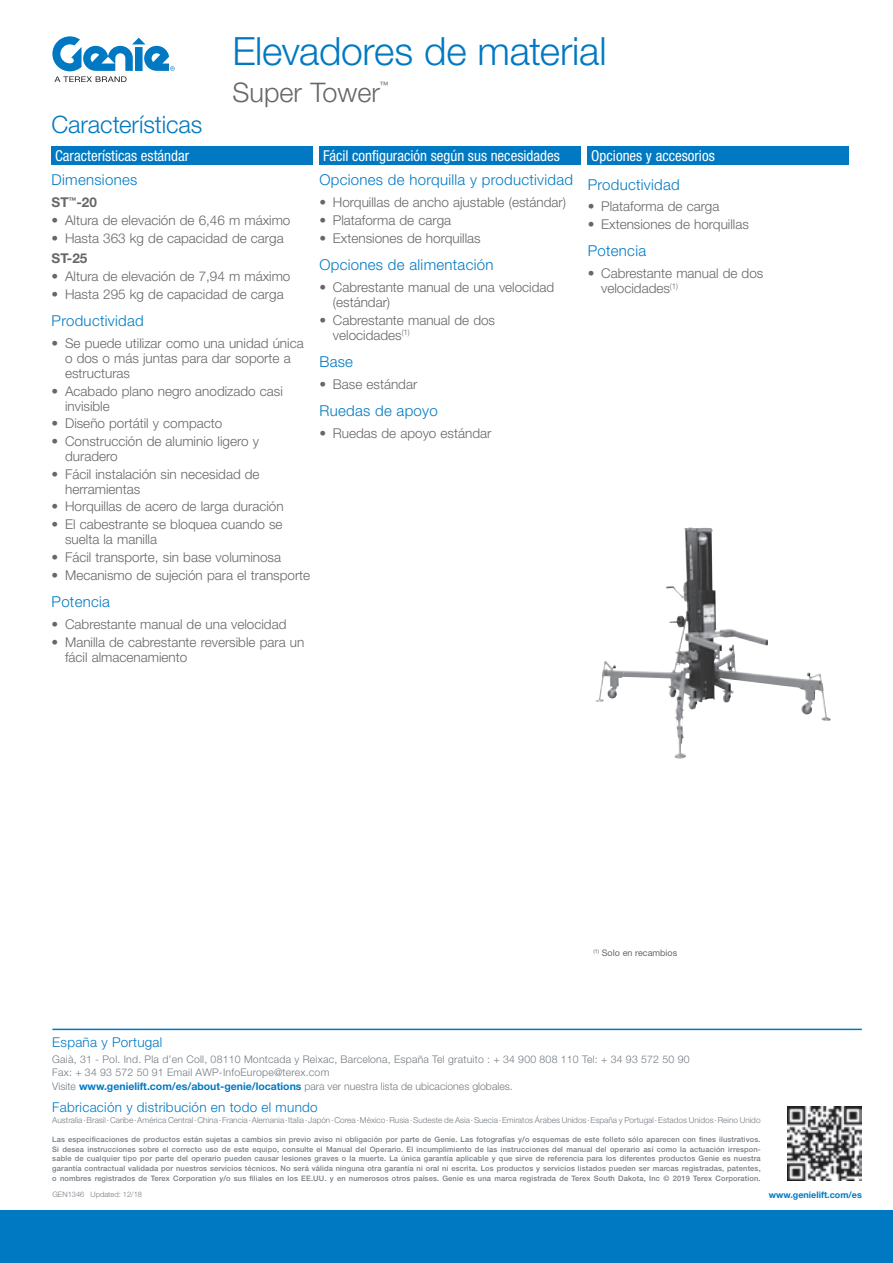
<style>
.page{position:relative;width:893px;height:1263px;background:#fff}
.page>*{position:absolute;margin:0;border:0;box-sizing:border-box;transform-origin:0 0}
.t1{font:300 39px "Helvetica Neue LT Std";letter-spacing:-.005em;color:#0079c2}
.t2{font:300 27px "Helvetica Neue LT Std";color:#67676a}
.t3{font:300 24px "Helvetica Neue LT Std";letter-spacing:-.005em;color:#0079c2}
.t4{font:300 15px "Helvetica Neue LT Std";letter-spacing:.02em;color:#0079c2}
.t5{font:condensed 15px "Helvetica Neue LT Std";color:#fff}
.t6{font:300 13.5px/15px "Helvetica Neue LT Std";color:#67676a}
.t7{font:300 13.5px "Helvetica Neue LT Std";letter-spacing:.02em;color:#0079c2}
.t8{font:700 13.5px "Helvetica Neue LT Std";color:#67676a}
.t9{font:300 10.5px/13.4px "Helvetica Neue LT Std";letter-spacing:.02em;color:#737b82}
.t10{font:700 9px "Helvetica Neue LT Std";color:#0079c2}
.t11{font:9px "Helvetica Neue LT Std";color:#67676a}
.t12{font:condensed 8.7px "Helvetica Neue LT Std";color:#67676a}
.t13{font:300 8.25px "Helvetica Neue LT Std";color:#737b82}
.t14{font:500 7.5px/9.8px "Helvetica Neue LT Std";letter-spacing:.02em;color:#737b82;text-align:justify}
.t15{font:300 7.5px "Helvetica Neue LT Std";color:#737b82}
.s1{font-weight:700;color:#0079c2}
</style>
<div class="page">
<svg style="left:52px;top:36px;width:123px;height:46px"></svg>
<div style="left:319px;top:146px;width:262px;height:19px;background:#0079c2"></div>
<div style="left:52px;top:146px;width:261px;height:18px;background:#0079c2"></div>
<img style="left:595px;top:528px;width:94px;height:174px">
<div style="left:588px;top:146px;width:261px;height:19px;background:#0079c2"></div>
<div style="left:0;top:1210px;width:893px;height:53px;background:#0079c2"></div>
<img style="left:787px;top:1106px;width:75px;height:75px">
<hr style="left:52px;top:1029px;width:810px;height:1px;background:#0079c2">
<h1 class="t1" style="left:233px;top:27px;width:375px">Elevadores de material</h1>
<h3 class="t3" style="left:51px;top:110px;width:153px">Características</h3>
<h2 class="t2" style="left:233px;top:76px;width:149px">Super Tower</h2>
<p class="t12" style="left:380px;top:80px;width:10px">™</p>
<p class="t5" style="left:55px;top:147px;width:136px">Características estándar</p>
<p class="t5" style="left:323px;top:147px;width:238px">Fácil configuración según sus necesidades</p>
<p class="t4" style="left:52px;top:171px;width:87px">Dimensiones</p>
<p class="t8" style="left:52px;top:194px;width:47px">ST<sup>™</sup>-20</p>
<p class="t6" style="left:52px;top:212px;width:240px">• Altura de elevación de 6,46 m máximo</p>
<p class="t6" style="left:52px;top:230px;width:234px">• Hasta 363 kg de capacidad de carga</p>
<p class="t8" style="left:52px;top:250px;width:37px">ST-25</p>
<p class="t6" style="left:52px;top:268px;width:240px">• Altura de elevación de 7,94 m máximo</p>
<p class="t6" style="left:52px;top:286px;width:234px">• Hasta 295 kg de capacidad de carga</p>
<p class="t4" style="left:52px;top:312px;width:94px">Productividad</p>
<p class="t6" style="left:65px;top:335px;width:240px;text-indent:-14px">• Se puede utilizar como una unidad única o dos o más juntas para dar soporte a estructuras</p>
<p class="t6" style="left:65px;top:383px;width:219px;text-indent:-14px">• Acabado plano negro anodizado casi invisible</p>
<p class="t6" style="left:52px;top:416px;width:172px">• Diseño portátil y compacto</p>
<p class="t6" style="left:65px;top:433px;width:195px;text-indent:-14px">• Construcción de aluminio ligero y duradero</p>
<p class="t6" style="left:65px;top:466px;width:196px;text-indent:-14px">• Fácil instalación sin necesidad de herramientas</p>
<p class="t6" style="left:52px;top:499px;width:233px">• Horquillas de acero de larga duración</p>
<p class="t6" style="left:65px;top:517px;width:219px;text-indent:-14px">• El cabestrante se bloquea cuando se suelta la manilla</p>
<p class="t6" style="left:52px;top:549px;width:231px">• Fácil transporte, sin base voluminosa</p>
<p class="t6" style="left:52px;top:567px;width:260px">• Mecanismo de sujeción para el transporte</p>
<p class="t4" style="left:52px;top:592px;width:60px">Potencia</p>
<p class="t6" style="left:52px;top:616px;width:236px">• Cabrestante manual de una velocidad</p>
<p class="t6" style="left:65px;top:634px;width:241px;text-indent:-14px">• Manilla de cabrestante reversible para un fácil almacenamiento</p>
<p class="t4" style="left:319px;top:171px;width:255px">Opciones de horquilla y productividad</p>
<p class="t6" style="left:319px;top:195px;width:248px">• Horquillas de ancho ajustable (estándar)</p>
<p class="t6" style="left:319px;top:212px;width:133px">• Plataforma de carga</p>
<p class="t6" style="left:319px;top:230px;width:163px">• Extensiones de horquillas</p>
<p class="t4" style="left:319px;top:256px;width:176px">Opciones de alimentación</p>
<p class="t6" style="left:333px;top:279px;width:223px;text-indent:-14px">• Cabrestante manual de una velocidad (estándar)</p>
<p class="t6" style="left:333px;top:312px;width:164px;text-indent:-14px">• Cabrestante manual de dos velocidades<sup>(1)</sup></p>
<p class="t4" style="left:319px;top:352px;width:35px">Base</p>
<p class="t6" style="left:319px;top:376px;width:99px">• Base estándar</p>
<p class="t4" style="left:319px;top:402px;width:120px">Ruedas de apoyo</p>
<p class="t6" style="left:319px;top:425px;width:173px">• Ruedas de apoyo estándar</p>
<p class="t5" style="left:591px;top:147px;width:125px">Opciones y accesorios</p>
<p class="t4" style="left:588px;top:175px;width:94px">Productividad</p>
<p class="t6" style="left:588px;top:199px;width:133px">• Plataforma de carga</p>
<p class="t6" style="left:588px;top:216px;width:163px">• Extensiones de horquillas</p>
<p class="t4" style="left:588px;top:242px;width:60px">Potencia</p>
<p class="t6" style="left:601px;top:266px;width:164px;text-indent:-14px">• Cabrestante manual de dos velocidades<sup>(1)</sup></p>
<p class="t11" style="left:593px;top:948px;width:85px"><sup>(1)</sup> Solo en recambios</p>
<p class="t7" style="left:52px;top:1034px;width:112px">España y Portugal</p>
<p class="t9" style="left:52px;top:1052px;width:639px">Gaià, 31 - Pol. Ind. Pla d’en Coll, 08110 Montcada y Reixac, Barcelona, España Tel gratuito : + 34 900 808 110 Tel: + 34 93 572 50 90<br>Fax: + 34 93 572 50 91 Email AWP-InfoEurope@terex.com<br>Visite <span class="s1">www.genielift.com/es/about-genie/locations</span> para ver nuestra lista de ubicaciones globales.</p>
<p class="t7" style="left:52px;top:1099px;width:267px">Fabricación y distribución en todo el mundo</p>
<p class="t13" style="left:52px;top:1115px;width:710px">Australia · Brasil · Caribe · América Central · China · Francia · Alemania · Italia · Japón · Corea · México · Rusia · Sudeste de Asia · Suecia · Emiratos Árabes Unidos · España y Portugal · Estados Unidos · Reino Unido</p>
<p class="t14" style="left:52px;top:1134px;width:710px">Las especificaciones de productos están sujetas a cambios sin previo aviso ni obligación por parte de Genie. Las fotografías y/o esquemas de este folleto sólo aparecen con fines ilustrativos.<br>Si desea instrucciones sobre el correcto uso de este equipo, consulte el Manual del Operario. El incumplimiento de las instrucciones del manual del operario así como la actuación irrespon&shy;sable de cualquier tipo por parte del operario pueden causar lesiones graves o la muerte. La única garantía aplicable y que sirve de referencia para los diferentes productos Genie es nuestra garantía contractual validada por nuestros servicios técnicos. No será válida ninguna otra garantía ni oral ni escrita. Los productos y servicios listados pueden ser marcas registradas, patentes, o nombres registrados de Terex Corporation y/o sus filiales en los EE.UU. y en numerosos otros países. Genie es una marca registrada de Terex South Dakota, Inc © 2019 Terex Corporation.</p>
<p class="t15" style="left:52px;top:1190px;width:91px">GEN1346 Updated: 12/18</p>
<p class="t10" style="left:769px;top:1190px;width:94px">www.genielift.com/es</p>
</div>
